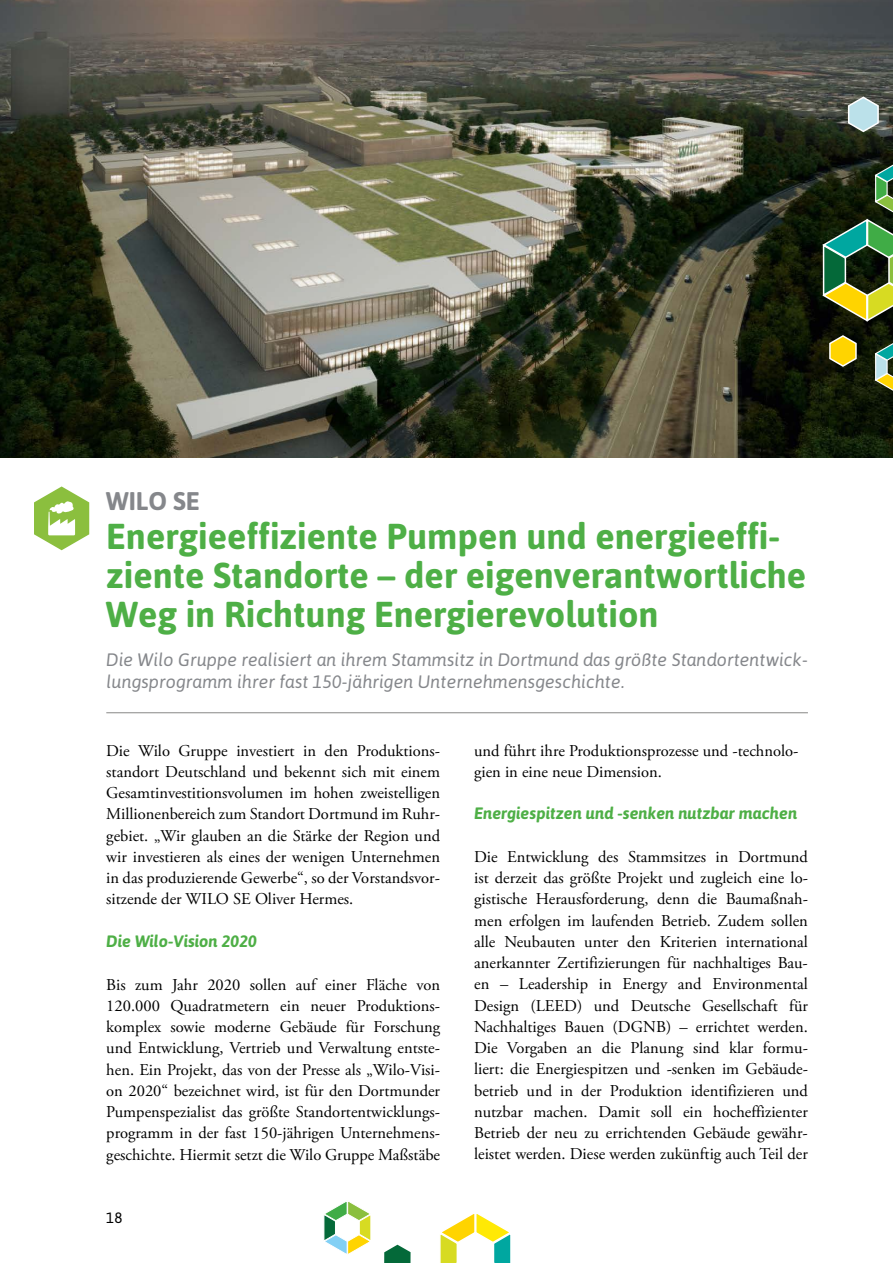
<style>
.page{position:relative;width:893px;height:1263px;background:#fff}
.page>*{position:absolute;margin:0;border:0;box-sizing:border-box;transform-origin:0 0}
.t1{font:700 36px/39px "Asap";color:#4eaf46}
.t2{font:700 25.5px "Asap";color:#85878b}
.t3{font:italic 18px/21.6px "Asap";color:#85878b}
.t4{font:16.5px/21.3px "Adobe Garamond Pro";color:#000;text-align:justify}
.t5{font:italic 700 16.5px "Asap";color:#4eaf46}
.t6{font:15px "Asap";color:#000}
</style>
<div class="page">
<img style="left:0;top:0;width:893px;height:458px">
<svg style="left:873px;top:339px;width:20px;height:56px"></svg>
<svg style="left:821px;top:160px;width:72px;height:163px;background:#3f5c30"></svg>
<svg style="left:847px;top:96px;width:33px;height:37px"></svg>
<svg style="left:828px;top:334px;width:29px;height:34px"></svg>
<svg style="left:440px;top:1214px;width:71px;height:49px"></svg>
<svg style="left:324px;top:1202px;width:47px;height:52px"></svg>
<svg style="left:384px;top:1245px;width:27px;height:18px"></svg>
<hr style="left:106px;top:712px;width:702px;height:1px;background:#878786">
<svg style="left:34px;top:486px;width:55px;height:64px"></svg>
<h2 class="t2" style="left:106px;top:486px;width:95px">WILO SE</h2>
<h1 class="t1" style="left:106px;top:517px;width:701px">Energieeffiziente Pumpen und energieeffi&shy;ziente Standorte – der eigenverantwortliche<br>Weg in Richtung Energierevolution</h1>
<p class="t3" style="left:106px;top:649px;width:703px">Die Wilo Gruppe realisiert an ihrem Stammsitz in Dortmund das größte Standortentwick&shy;lungsprogramm ihrer fast 150-jährigen Unternehmensgeschichte.</p>
<p class="t4" style="left:106px;top:740px;width:335px">Die Wilo Gruppe investiert in den Produktions&shy;standort Deutschland und bekennt sich mit einem Gesamtinvestitionsvolumen im hohen zweistelligen Millionenbereich zum Standort Dortmund im Ruhr&shy;gebiet. „Wir glauben an die Stärke der Region und wir investieren als eines der wenigen Unternehmen in das produzierende Gewerbe“, so der Vorstandsvor&shy;sitzende der WILO SE Oliver Hermes.</p>
<p class="t5" style="left:106px;top:931px;width:152px">Die Wilo-Vision 2020</p>
<p class="t4" style="left:106px;top:974px;width:335px">Bis zum Jahr 2020 sollen auf einer Fläche von 120.000 Quadratmetern ein neuer Produktions&shy;komplex sowie moderne Gebäude für Forschung und Entwicklung, Vertrieb und Verwaltung entste&shy;hen. Ein Projekt, das von der Presse als „Wilo-Visi&shy;on 2020“ bezeichnet wird, ist für den Dortmunder Pumpenspezialist das größte Standortentwicklungs&shy;programm in der fast 150-jährigen Unternehmens&shy;geschichte. Hiermit setzt die Wilo Gruppe Maßstäbe</p>
<p class="t6" style="left:106px;top:1209px;width:18px">18</p>
<p class="t4" style="left:474px;top:740px;width:326px">und führt ihre Produktionsprozesse und -technolo&shy;gien in eine neue Dimension.</p>
<p class="t5" style="left:474px;top:804px;width:325px">Energiespitzen und -senken nutzbar machen</p>
<p class="t4" style="left:474px;top:846px;width:335px">Die Entwicklung des Stammsitzes in Dortmund ist derzeit das größte Projekt und zugleich eine lo&shy;gistische Herausforderung, denn die Baumaßnah&shy;men erfolgen im laufenden Betrieb. Zudem sollen alle Neubauten unter den Kriterien international anerkannter Zertifizierungen für nachhaltiges Bau&shy;en – Leadership in Energy and Environmental Design (LEED) und Deutsche Gesellschaft für Nachhaltiges Bauen (DGNB) – errichtet werden.<br>Die Vorgaben an die Planung sind klar formu&shy;liert: die Energiespitzen und -senken im Gebäude&shy;betrieb und in der Produktion identifizieren und nutzbar machen. Damit soll ein hocheffizienter Betrieb der neu zu errichtenden Gebäude gewähr&shy;leistet werden. Diese werden zukünftig auch Teil der</p>
</div>
